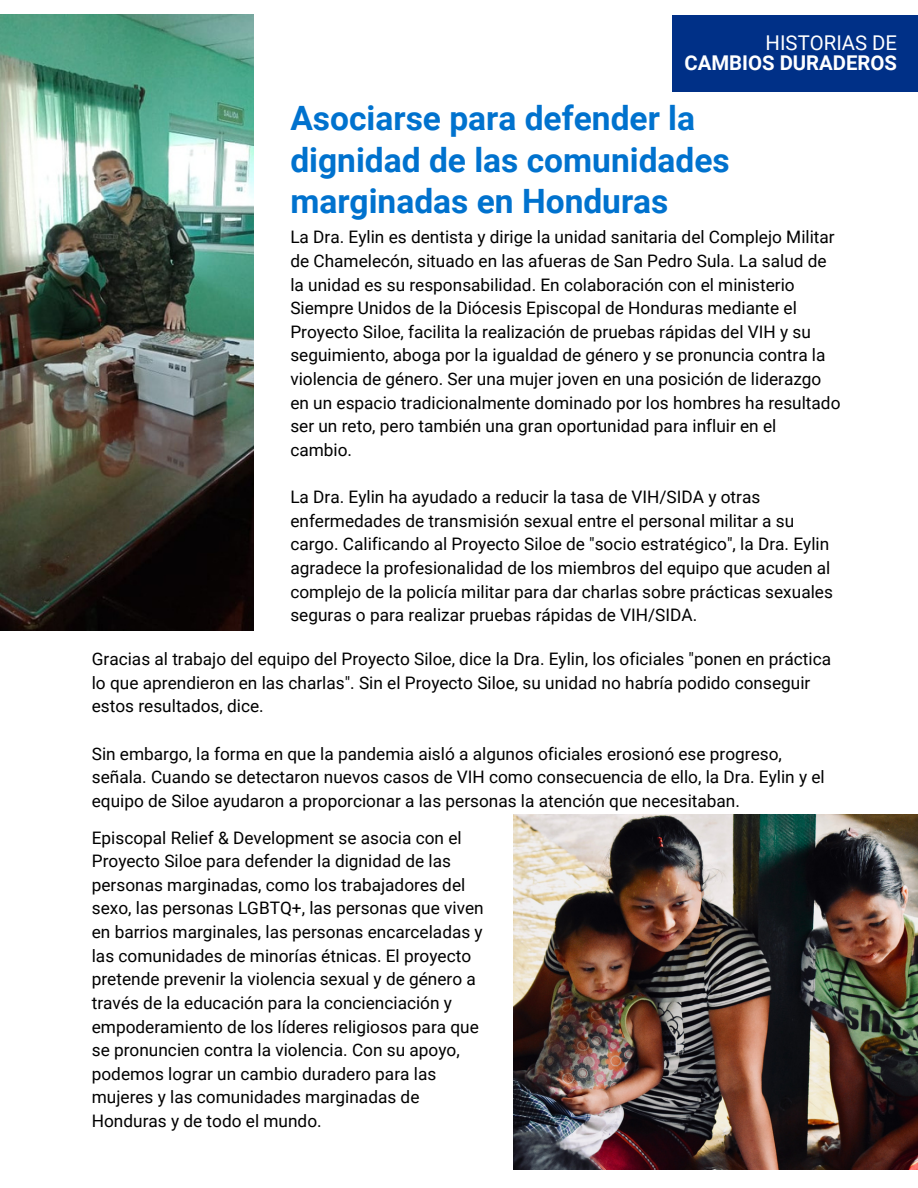
<style>
.page{position:relative;width:918px;height:1188px;background:#fff}
.page>*{position:absolute;margin:0;border:0;box-sizing:border-box;transform-origin:0 0}
.t1{font:700 33.6px/41.7px "Roboto";color:#0072ce}
.t2{font:700 20.4px "Roboto";color:#fff}
.t3{font:20.4px "Roboto";color:#fff}
.t4{font:17.25px/23.7px "Roboto";color:#000}
</style>
<div class="page">
<img style="left:0;top:15px;width:253px;height:615px">
<img style="left:514px;top:815px;width:404px;height:354px">
<div style="left:673px;top:15px;width:245px;height:76px;background:#003087"></div>
<p class="t3" style="left:766px;top:31px;width:133px">HISTORIAS DE</p>
<p class="t2" style="left:684px;top:51px;width:214px">CAMBIOS DURADEROS</p>
<h1 class="t1" style="left:290px;top:98px;width:441px">Asociarse para defender la dignidad de las comunidades marginadas en Honduras</h1>
<p class="t4" style="left:290px;top:226px;width:552px">La Dra. Eylin es dentista y dirige la unidad sanitaria del Complejo Militar de Chamelecón, situado en las afueras de San Pedro Sula. La salud de la unidad es su responsabilidad. En colaboración con el ministerio Siempre Unidos de la Diócesis Episcopal de Honduras mediante el Proyecto Siloe, facilita la realización de pruebas rápidas del VIH y su seguimiento, aboga por la igualdad de género y se pronuncia contra la violencia de género. Ser una mujer joven en una posición de liderazgo en un espacio tradicionalmente dominado por los hombres ha resultado ser un reto, pero también una gran oportunidad para influir en el cambio.</p>
<p class="t4" style="left:290px;top:485px;width:544px">La Dra. Eylin ha ayudado a reducir la tasa de VIH/SIDA y otras enfermedades de transmisión sexual entre el personal militar a su cargo. Calificando al Proyecto Siloe de "socio estratégico", la Dra. Eylin agradece la profesionalidad de los miembros del equipo que acuden al complejo de la policía militar para dar charlas sobre prácticas sexuales seguras o para realizar pruebas rápidas de VIH/SIDA.</p>
<p class="t4" style="left:92px;top:647px;width:741px">Gracias al trabajo del equipo del Proyecto Siloe, dice la Dra. Eylin, los oficiales "ponen en práctica lo que aprendieron en las charlas". Sin el Proyecto Siloe, su unidad no habría podido conseguir estos resultados, dice.</p>
<p class="t4" style="left:92px;top:742px;width:734px">Sin embargo, la forma en que la pandemia aisló a algunos oficiales erosionó ese progreso, señala. Cuando se detectaron nuevos casos de VIH como consecuencia de ello, la Dra. Eylin y el equipo de Siloe ayudaron a proporcionar a las personas la atención que necesitaban.</p>
<p class="t4" style="left:92px;top:826px;width:393px">Episcopal Relief &amp; Development se asocia con el Proyecto Siloe para defender la dignidad de las personas marginadas, como los trabajadores del sexo, las personas LGBTQ+, las personas que viven en barrios marginales, las personas encarceladas y las comunidades de minorías étnicas. El proyecto pretende prevenir la violencia sexual y de género a través de la educación para la concienciación y empoderamiento de los líderes religiosos para que se pronuncien contra la violencia. Con su apoyo, podemos lograr un cambio duradero para las mujeres y las comunidades marginadas de Honduras y de todo el mundo.</p>
</div>
